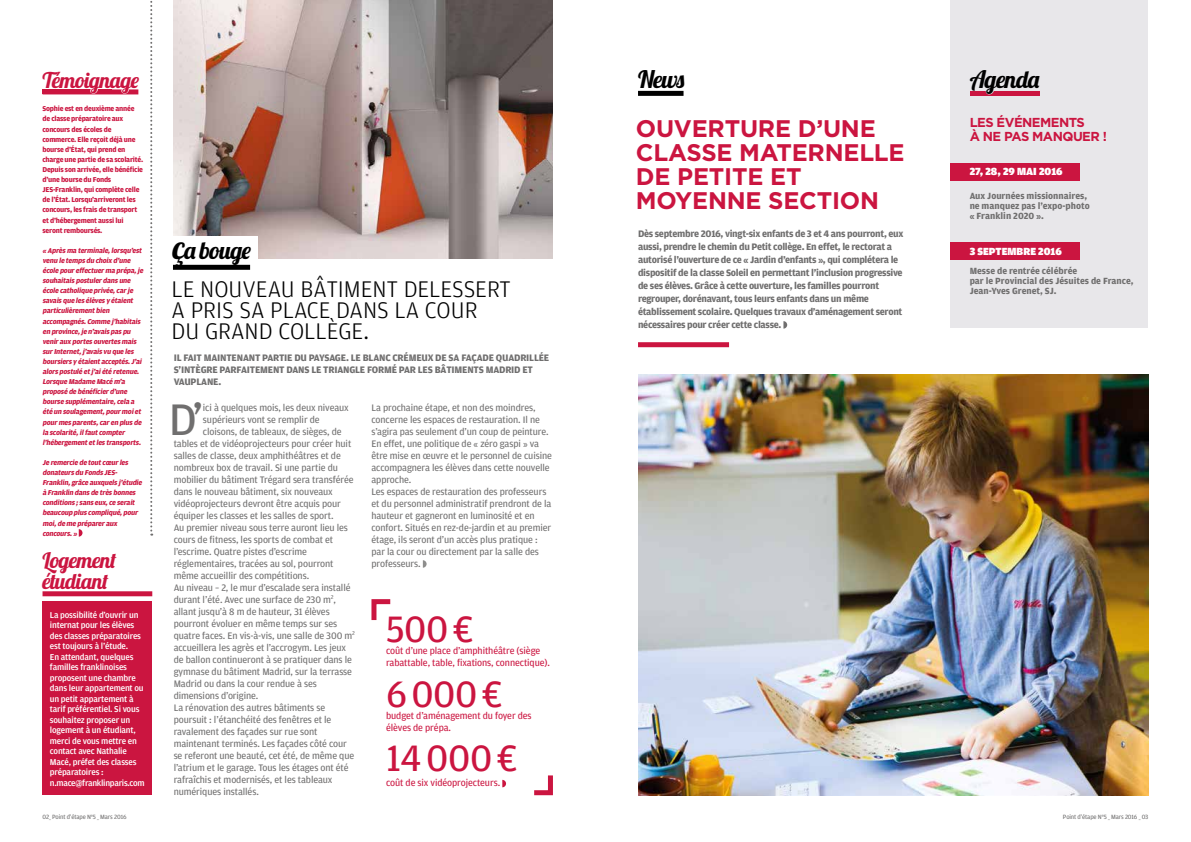
<style>
.page{position:relative;width:1191px;height:842px;background:#fff}
.page>*{position:absolute;margin:0;border:0;box-sizing:border-box;transform-origin:0 0}
.t1{font:46.9px "Amplitude";color:#706f6f}
.t2{font:39px "Amplitude";letter-spacing:-.01em;color:#cb1540}
.t3{font:300 24px/21px "Amplitude";color:#000}
.t4{font:700 24px/24px "Gotham";letter-spacing:-.01em;color:#cb1540}
.t5{font:24px "Lobster 1.4";letter-spacing:-.03em;color:#000}
.t6{font:21.6px/21px "Lobster 1.4";letter-spacing:-.03em;color:#cb1540}
.t7{font:700 13px/14px "Gotham";letter-spacing:-.04em;color:#cb1540}
.t8{font:900 11px "Amplitude";color:#fff}
.t9{font:10px/12px "Amplitude";letter-spacing:-.01em;color:#706f6f}
.t10{font:700 10px/13px "Amplitude";letter-spacing:-.03em;color:#706f6f}
.t11{font:10px/12px "Amplitude";letter-spacing:-.01em;color:#cb1540}
.t12{font:700 9.5px/10px "Amplitude";color:#706f6f}
.t13{font:500 9px/10.5px "Amplitude";letter-spacing:-.02em;color:#fff}
.t14{font:italic 700 7.5px/10.1px "Amplitude";color:#cb1540}
.t15{font:700 7.5px/10.1px "Amplitude";letter-spacing:-.03em;color:#cb1540}
.t16{font:6.5px "Amplitude";letter-spacing:-.02em;color:#706f6f}
.s1{font-size:33px}
</style>
<div class="page">
<img style="left:638px;top:374px;width:510px;height:421px">
<div style="left:950px;top:0;width:198px;height:328px;background:#e8e7ea"></div>
<div style="left:43px;top:89px;width:95px;height:5px;background:#cb1540"></div>
<svg style="left:423px;top:560px;width:3px;height:8px"></svg>
<img style="left:174px;top:0;width:379px;height:259px">
<div style="left:43px;top:602px;width:109px;height:193px;background:#cb1540"></div>
<svg style="left:783px;top:321px;width:4px;height:8px"></svg>
<div style="left:166px;top:236px;width:91px;height:25px;background:#fff"></div>
<div style="left:173px;top:265px;width:77px;height:5px;background:#000"></div>
<div style="left:638px;top:91px;width:45px;height:5px;background:#000"></div>
<div style="left:638px;top:342px;width:91px;height:5px;background:#cb1540"></div>
<div style="left:950px;top:163px;width:130px;height:17px;background:#cb1540"></div>
<div style="left:950px;top:243px;width:130px;height:17px;background:#cb1540"></div>
<div style="left:43px;top:591px;width:109px;height:5px;background:#cb1540"></div>
<svg style="left:150px;top:1px;width:2px;height:535px"></svg>
<svg style="left:79px;top:529px;width:3px;height:8px"></svg>
<svg style="left:371px;top:599px;width:20px;height:22px"></svg>
<svg style="left:534px;top:775px;width:19px;height:21px"></svg>
<div style="left:969px;top:91px;width:70px;height:5px;background:#cb1540"></div>
<svg style="left:985px;top:91px;width:9px;height:3px"></svg>
<svg style="left:90px;top:89px;width:8px;height:5px"></svg>
<svg style="left:120px;top:89px;width:12px;height:5px"></svg>
<svg style="left:502px;top:780px;width:4px;height:7px"></svg>
<h3 class="t5" style="left:638px;top:64px;width:48px">News</h3>
<h3 class="t6" style="left:43px;top:69px;width:98px">Témoignage</h3>
<h3 class="t5" style="left:969px;top:64px;width:71px">Agenda</h3>
<p class="t15" style="left:43px;top:104px;width:102px">Sophie est en deuxième année de classe préparatoire aux concours des écoles de commerce. Elle reçoit déjà une bourse d’État, qui prend en charge une partie de sa scolarité.<br>Depuis son arrivée, elle bénéficie d’une bourse du Fonds<br>JES-Franklin, qui complète celle de l’État. Lorsqu’arriveront les concours, les frais de transport et d’hébergement aussi lui seront remboursés.</p>
<p class="t14" style="left:42px;top:245px;width:104px">« Aprèsma terminale,lorsqu’est venu le tempsdu choix d’une école poureffectuerma prépa,je souhaitaispostulerdansune école catholique privée,carje savaisque lesélèvesy étaient particulièrementbien accompagnés.Comme j ’habitais en province,je n’avaispaspu veniraux portesouvertesmais surInternet,j ’avaisvu que les boursiersy étaientacceptés.J’ai alorspostulé etj ’aiété retenue.<br>Lorsque Madame Macé m’a proposé de bénéficierd’une bourse supplémentaire,cela a été un soulagement,pourmoiet pourmesparents,caren plusde la scolarité,ilfautcompter l’hébergementetlestransports.</p>
<p class="t14" style="left:42px;top:457px;width:103px">Je remercie de toutcœurles donateursdu FondsJES-<br>Franklin,grâce auxquelsj ’étudie à Franklin dansde trèsbonnes conditions;sanseux,ce serait beaucoup pluscompliqué,pour moi,de me prépareraux concours.»</p>
<h3 class="t6" style="left:43px;top:549px;width:75px">Logement étudiant</h3>
<p class="t13" style="left:50px;top:609px;width:96px">La possibilité d’ouvrir un internat pour les élèves des classes préparatoires est toujours à l’étude.<br>En attendant, quelques familles franklinoises proposent une chambre dans leur appartement ou un petit appartement à tarif préférentiel. Si vous souhaitez proposer un logement à un étudiant, merci de vous mettre en contact avec Nathalie<br>Macé, préfet des classes préparatoires : n.mace@franklinparis.com</p>
<h3 class="t5" style="left:173px;top:235px;width:80px"><span class="s1">ç</span>a bouge</h3>
<h3 class="t3" style="left:171px;top:278px;width:341px">LE NOUVEAU BÂTIMENT DELESSERT<br>A PRIS SA PLACE DANS LA COUR<br>DU GRAND COLLÈGE.</h3>
<p class="t10" style="left:174px;top:351px;width:377px;line-height:12px">IL FAIT MAINTENANT PARTIE DU PAYSAGE. LE BLANC CRÉMEUX DE SA FAÇADE QUADRILLÉE<br>S’INTÈGRE PARFAITEMENT DANS LE TRIANGLE FORMÉ PAR LES BÂTIMENTS MADRID ET<br>VAUPLANE.</p>
<h1 class="t1" style="left:169px;top:393px;width:36px">D’</h1>
<p class="t9" style="left:203px;top:401px;width:147px">ici à quelques mois, les deux niveaux</p>
<p class="t9" style="left:203px;top:413px;width:118px">supérieurs vont se remplir de</p>
<p class="t9" style="left:203px;top:425px;width:140px">cloisons, de tableaux, de sièges, de</p>
<p class="t9" style="left:174px;top:437px;width:179px">tables et de vidéoprojecteurs pour créer huit</p>
<p class="t9" style="left:174px;top:449px;width:169px">salles de classe, deux amphithéâtres et de</p>
<p class="t9" style="left:174px;top:461px;width:166px">nombreux box de travail. Si une partie du</p>
<p class="t9" style="left:174px;top:473px;width:182px">mobilier du bâtiment Trégard sera transférée</p>
<p class="t9" style="left:174px;top:485px;width:161px">dans le nouveau bâtiment, six nouveaux</p>
<p class="t9" style="left:174px;top:497px;width:169px">vidéoprojecteurs devront être acquis pour</p>
<p class="t9" style="left:174px;top:509px;width:161px">équiper les classes et les salles de sport.</p>
<p class="t9" style="left:174px;top:521px;width:176px">Au premier niveau sous terre auront lieu les</p>
<p class="t9" style="left:174px;top:533px;width:161px">cours de fitness, les sports de combat et</p>
<p class="t9" style="left:174px;top:545px;width:135px">l’escrime. Quatre pistes d’escrime</p>
<p class="t9" style="left:174px;top:557px;width:161px">réglementaires, tracées au sol, pourront</p>
<p class="t9" style="left:174px;top:569px;width:137px">même accueillir des compétitions.</p>
<p class="t9" style="left:174px;top:581px;width:178px">Au niveau – 2, le mur d’escalade sera installé</p>
<p class="t9" style="left:174px;top:593px;width:164px">durant l’été. Avec une surface de 230 m<sup>2</sup>,</p>
<p class="t9" style="left:174px;top:605px;width:158px">allant jusqu’à 8 m de hauteur, 31 élèves</p>
<p class="t9" style="left:174px;top:617px;width:165px">pourront évoluer en même temps sur ses</p>
<p class="t9" style="left:174px;top:629px;width:183px">quatre faces. En vis-à-vis, une salle de 300 m<sup>2</sup></p>
<p class="t9" style="left:174px;top:641px;width:174px">accueillera les agrès et l’accrogym. Les jeux</p>
<p class="t9" style="left:174px;top:653px;width:180px">de ballon continueront à se pratiquer dans le</p>
<p class="t9" style="left:174px;top:665px;width:180px">gymnase du bâtiment Madrid, sur la terrasse</p>
<p class="t9" style="left:174px;top:677px;width:145px">Madrid ou dans la cour rendue à ses</p>
<p class="t9" style="left:174px;top:689px;width:86px">dimensions d’origine.</p>
<p class="t9" style="left:174px;top:701px;width:153px">La rénovation des autres bâtiments se</p>
<p class="t9" style="left:174px;top:713px;width:159px">poursuit : l’étanchéité des fenêtres et le</p>
<p class="t9" style="left:174px;top:725px;width:145px">ravalement des façades sur rue sont</p>
<p class="t9" style="left:174px;top:737px;width:175px">maintenant terminés. Les façades côté cour</p>
<p class="t9" style="left:174px;top:749px;width:182px">se referont une beauté, cet été, de même que</p>
<p class="t9" style="left:174px;top:761px;width:176px">l’atrium et le garage. Tous les étages ont été</p>
<p class="t9" style="left:174px;top:773px;width:160px">rafraîchis et modernisés, et les tableaux</p>
<p class="t9" style="left:174px;top:785px;width:87px">numériques installés.</p>
<p class="t9" style="left:371px;top:401px;width:182px">La prochaine étape, et non des moindres, concerne les espaces de restauration. Il ne s’agira pas seulement d’un coup de peinture.<br>En effet, une politique de « zéro gaspi » va être mise en œuvre et le personnel de cuisine accompagnera les élèves dans cette nouvelle approche.<br>Les espaces de restauration des professeurs et du personnel administratif prendront de la hauteur et gagneront en luminosité et en confort. Situés en rez-de-jardin et au premier étage, ils seront d’un accès plus pratique : par la cour ou directement par la salle des professeurs.</p>
<h2 class="t2" style="left:386px;top:607px;width:89px">500€</h2>
<p class="t11" style="left:386px;top:644px;width:165px">coût d’une place d’amphithéâtre (siège rabattable, table, fixations, connectique).</p>
<h2 class="t2" style="left:386px;top:672px;width:118px">6000€</h2>
<p class="t11" style="left:386px;top:709px;width:147px">budget d’aménagement du foyer des élèves de prépa.</p>
<h2 class="t2" style="left:386px;top:737px;width:133px">14000€</h2>
<p class="t11" style="left:386px;top:777px;width:116px">coût de six vidéoprojecteurs.</p>
<h3 class="t4" style="left:636px;top:115px;width:270px">OUVERTURE D’UNE<br>CLASSE MATERNELLE<br>DE PETITE ET<br>MOYENNE SECTION</h3>
<p class="t10" style="left:638px;top:227px;width:267px">Dès septembre 2016, vingt-six enfants de 3 et 4 ans pourront, eux aussi, prendre le chemin du Petit collège. En effet, le rectorat a autorisé l’ouverture de ce « Jardin d’enfants », qui complétera le dispositif de la classe Soleil en permettant l’inclusion progressive de ses élèves. Grâce à cette ouverture, les familles pourront regrouper, dorénavant, tous leurs enfants dans un même établissement scolaire. Quelques travaux d’aménagement seront nécessaires pour créer cette classe.</p>
<h3 class="t7" style="left:969px;top:115px;width:139px">LES ÉVÉNEMENTS<br>À NE PAS MANQUER !</h3>
<p class="t8" style="left:969px;top:165px;width:94px">27, 28, 29 MAI 2016</p>
<p class="t12" style="left:969px;top:191px;width:122px">Aux Journées missionnaires, ne manquez pas l’expo-photo « Franklin 2020 ».</p>
<p class="t8" style="left:969px;top:245px;width:94px">3 SEPTEMBRE 2016</p>
<p class="t12" style="left:969px;top:265px;width:165px">Messe de rentrée célébrée<br>par le Provincial des Jésuites de France,<br>Jean-Yves Grenet, SJ.</p>
<p class="t16" style="left:43px;top:813px;width:86px">02_ Point d’étape N°5 _ Mars 2016</p>
<p class="t16" style="left:1063px;top:813px;width:87px">Point d’étape N°5 _ Mars 2016 _ 03</p>
</div>
